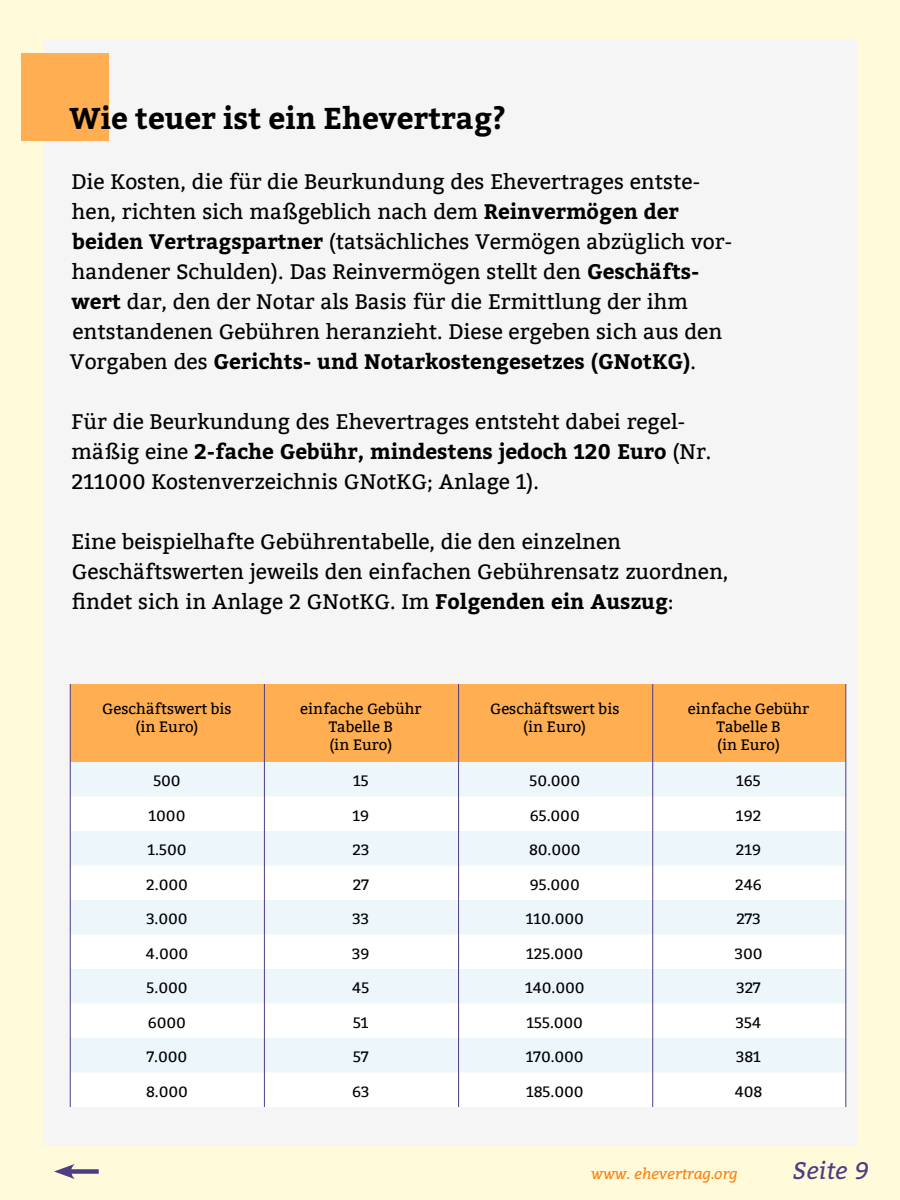
<style>
.page{position:relative;width:900px;height:1200px;background:#fffbda}
.page>*{position:absolute;margin:0;border:0;box-sizing:border-box;transform-origin:0 0}
.t1{font:700 30px "Bitter";color:#000}
.t2{font:italic 24px "Bitter";color:#4d3d84}
.t3{font:21px/30px "Bitter";color:#000}
.t4{font:15px/18px "Bitter";color:#000;text-align:center}
.t5{font:italic 15px "Bitter";color:#ff7f0b}
.s1{font-weight:700}
</style>
<div class="page">
<div style="left:43px;top:40px;width:814px;height:1106px;background:#f5f5f5"></div>
<div style="left:22px;top:53px;width:87px;height:88px;background:#ffae52"></div>
<div style="left:71px;top:684px;width:775px;height:78px;background:#ffae52"></div>
<hr style="left:264px;top:684px;width:1px;height:423px;background:#4d3d84">
<hr style="left:70px;top:684px;width:1px;height:423px;background:#4d3d84">
<hr style="left:458px;top:684px;width:1px;height:423px;background:#4d3d84">
<hr style="left:652px;top:684px;width:1px;height:423px;background:#4d3d84">
<hr style="left:846px;top:684px;width:1px;height:423px;background:#4d3d84">
<div style="left:67px;top:1169px;width:32px;height:5px;background:#4d3d84"></div>
<svg style="left:54px;top:1164px;width:21px;height:15px"></svg>
<h1 class="t1" style="left:69px;top:100px;width:438px">Wie teuer ist ein Ehevertrag?</h1>
<p class="t3" style="left:70px;top:167px;width:664px">Die Kosten, die für die Beurkundung des Ehevertrages entste&shy;hen, richten sich maßgeblich nach dem <span class="s1">Reinvermögen der beiden Vertragspartner</span> (tatsächliches Vermögen abzüglich vor&shy;handener Schulden). Das Reinvermögen stellt den <span class="s1">Geschäfts&shy;wert</span> dar, den der Notar als Basis für die Ermittlung der ihm entstandenen Gebühren heranzieht. Diese ergeben sich aus den Vorgaben des <span class="s1">Gerichts- und Notarkostengesetzes (GNotKG)</span>.</p>
<p class="t3" style="left:71px;top:407px;width:641px">Für die Beurkundung des Ehevertrages entsteht dabei regel&shy;mäßig eine <span class="s1">2-fache Gebühr, mindestens jedoch 120 Euro</span> (Nr.<br>211000 Kostenverzeichnis GNotKG; Anlage 1).</p>
<p class="t3" style="left:71px;top:527px;width:659px">Eine beispielhafte Gebührentabelle, die den einzelnen<br>Geschäftswerten jeweils den einfachen Gebührensatz zuordnen, findet sich in Anlage 2 GNotKG. Im <span class="s1">Folgenden ein Auszug</span>:</p>
<p class="t4" style="left:102px;top:700px;width:131px">Geschäftswert bis (in Euro)</p>
<p class="t4" style="left:300px;top:700px;width:123px">einfache Gebühr<br>Tabelle B<br>(in Euro)</p>
<p class="t4" style="left:490px;top:700px;width:131px">Geschäftswert bis (in Euro)</p>
<p class="t4" style="left:688px;top:700px;width:123px">einfache Gebühr<br>Tabelle B<br>(in Euro)</p>
<p class="t4" style="left:153px;top:772px;width:29px">500</p>
<p class="t4" style="left:353px;top:772px;width:17px">15</p>
<p class="t4" style="left:529px;top:772px;width:52px">50.000</p>
<p class="t4" style="left:736px;top:772px;width:26px">165</p>
<p class="t4" style="left:149px;top:807px;width:38px">1000</p>
<p class="t4" style="left:353px;top:807px;width:18px">19</p>
<p class="t4" style="left:530px;top:807px;width:51px">65.000</p>
<p class="t4" style="left:736px;top:807px;width:27px">192</p>
<p class="t4" style="left:148px;top:841px;width:40px">1.500</p>
<p class="t4" style="left:352px;top:841px;width:18px">23</p>
<p class="t4" style="left:529px;top:841px;width:53px">80.000</p>
<p class="t4" style="left:736px;top:841px;width:27px">219</p>
<p class="t4" style="left:146px;top:876px;width:43px">2.000</p>
<p class="t4" style="left:353px;top:876px;width:18px">27</p>
<p class="t4" style="left:530px;top:876px;width:51px">95.000</p>
<p class="t4" style="left:735px;top:876px;width:28px">246</p>
<p class="t4" style="left:146px;top:910px;width:43px">3.000</p>
<p class="t4" style="left:353px;top:910px;width:18px">33</p>
<p class="t4" style="left:526px;top:910px;width:59px">110.000</p>
<p class="t4" style="left:736px;top:910px;width:26px">273</p>
<p class="t4" style="left:146px;top:945px;width:44px">4.000</p>
<p class="t4" style="left:352px;top:945px;width:19px">39</p>
<p class="t4" style="left:526px;top:945px;width:59px">125.000</p>
<p class="t4" style="left:735px;top:945px;width:29px">300</p>
<p class="t4" style="left:147px;top:979px;width:42px">5.000</p>
<p class="t4" style="left:352px;top:979px;width:19px">45</p>
<p class="t4" style="left:525px;top:979px;width:61px">140.000</p>
<p class="t4" style="left:736px;top:979px;width:26px">327</p>
<p class="t4" style="left:148px;top:1014px;width:40px">6000</p>
<p class="t4" style="left:353px;top:1014px;width:17px">51</p>
<p class="t4" style="left:526px;top:1014px;width:58px">155.000</p>
<p class="t4" style="left:736px;top:1014px;width:27px">354</p>
<p class="t4" style="left:147px;top:1048px;width:42px">7.000</p>
<p class="t4" style="left:353px;top:1048px;width:17px">57</p>
<p class="t4" style="left:526px;top:1048px;width:59px">170.000</p>
<p class="t4" style="left:736px;top:1048px;width:26px">381</p>
<p class="t4" style="left:146px;top:1083px;width:43px">8.000</p>
<p class="t4" style="left:352px;top:1083px;width:19px">63</p>
<p class="t4" style="left:526px;top:1083px;width:59px">185.000</p>
<p class="t4" style="left:735px;top:1083px;width:29px">408</p>
<p class="t5" style="left:591px;top:1163px;width:148px">www. ehevertrag.org</p>
<p class="t2" style="left:793px;top:1153px;width:79px">Seite 9</p>
</div>
